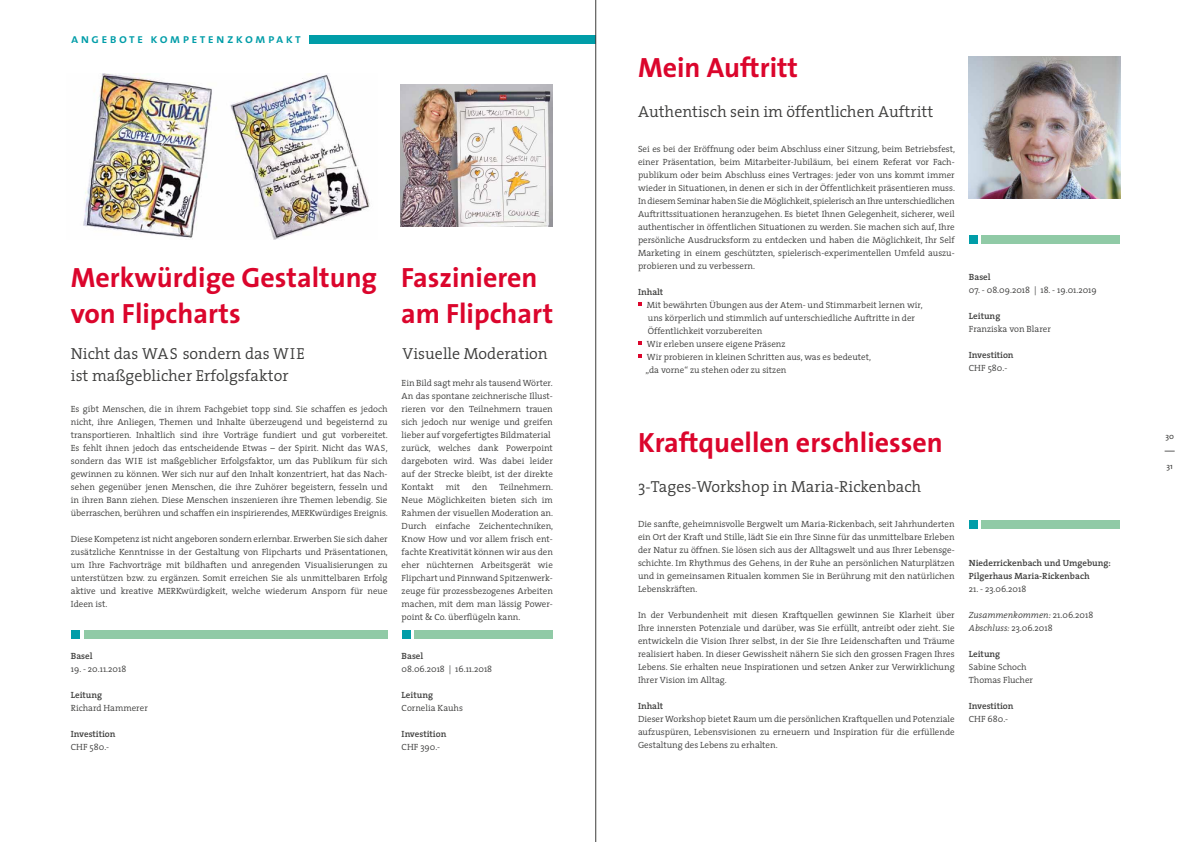
<style>
.page{position:relative;width:1191px;height:842px;background:#fff}
.page>*{position:absolute;margin:0;border:0;box-sizing:border-box;transform-origin:0 0}
.t1{font:700 28px/36px "The Sans";color:#db052c}
.t2{font:300 16px/22px "The Serif";color:#3c3c3b}
.t3{font:13px "The Sans Semi Bold Caps";letter-spacing:.18em;color:#009da8}
.t4{font:10px "The Sans";color:#3c3c3b}
.t5{font:300 9px/13px "The Serif";color:#3c3c3b;text-align:justify}
.t6{font:600 9px/13px "The Serif";color:#3c3c3b}
.t7{font:italic 300 9px/13px "The Serif";color:#3c3c3b}
.t8{font:8px "The Sans";color:#3c3c3b}
.s1{font-style:normal}
</style>
<div class="page">
<img style="left:400px;top:85px;width:153px;height:142px">
<img style="left:83px;top:74px;width:287px;height:165px">
<img style="left:968px;top:57px;width:152px;height:141px">
<div style="left:981px;top:235px;width:139px;height:9px;background:#90caa6"></div>
<div style="left:969px;top:235px;width:8px;height:9px;background:#009da8"></div>
<div style="left:414px;top:630px;width:139px;height:9px;background:#90caa6"></div>
<div style="left:402px;top:630px;width:9px;height:9px;background:#009da8"></div>
<div style="left:84px;top:630px;width:303px;height:9px;background:#90caa6"></div>
<div style="left:71px;top:630px;width:9px;height:9px;background:#009da8"></div>
<div style="left:981px;top:520px;width:139px;height:9px;background:#90caa6"></div>
<div style="left:969px;top:520px;width:8px;height:9px;background:#009da8"></div>
<div style="left:310px;top:36px;width:286px;height:8px;background:#009da8"></div>
<hr style="left:595px;top:0;width:1px;height:842px;background:#3c3c3b">
<h3 class="t3" style="left:71px;top:28px;width:231px">angebote kompetenzkompakt</h3>
<h1 class="t1" style="left:71px;top:259px;width:308px">Merkwürdige Gestaltung von Flipcharts</h1>
<h2 class="t2" style="left:71px;top:342px;width:236px">Nicht das WAS sondern das WIE ist maßgeblicher Erfolgsfaktor</h2>
<p class="t5" style="left:71px;top:402px;width:318px">Es gibt Menschen, die in ihrem Fachgebiet topp sind. Sie schaffen es jedoch nicht, ihre Anliegen, Themen und Inhalte überzeugend und begeisternd zu transportieren. Inhaltlich sind ihre Vorträge fundiert und gut vorbereitet.<br>Es fehlt ihnen jedoch das entscheidende Etwas – der Spirit. Nicht das WAS, sondern das WIE ist maßgeblicher Erfolgsfaktor, um das Publikum für sich gewinnen zu können. Wer sich nur auf den Inhalt konzentriert, hat das Nach&shy;sehen gegenüber jenen Menschen, die ihre Zuhörer begeistern, fesseln und in ihren Bann ziehen. Diese Menschen inszenieren ihre Themen lebendig. Sie überraschen, berühren und schaffen ein inspirierendes, MERKwürdiges Ereignis.</p>
<p class="t5" style="left:71px;top:532px;width:318px">Diese Kompetenz ist nicht angeboren sondern erlernbar. Erwerben Sie sich daher zusätzliche Kenntnisse in der Gestaltung von Flipcharts und Präsentationen, um Ihre Fachvorträge mit bildhaften und anregenden Visualisierungen zu unterstützen bzw. zu ergänzen. Somit erreichen Sie als unmittelbaren Erfolg aktive und kreative MERKwürdigkeit, welche wiederum Ansporn für neue Ideen ist.</p>
<p class="t6" style="left:71px;top:649px;width:23px">Basel</p>
<p class="t5" style="left:71px;top:662px;width:57px">19. - 20.11.2018</p>
<p class="t6" style="left:71px;top:688px;width:33px">Leitung</p>
<p class="t5" style="left:71px;top:701px;width:78px">Richard Hammerer</p>
<p class="t6" style="left:71px;top:727px;width:46px">Investition</p>
<p class="t5" style="left:71px;top:740px;width:40px">CHF 580.-</p>
<h1 class="t1" style="left:401px;top:259px;width:154px">Faszinieren am Flipchart</h1>
<h2 class="t2" style="left:402px;top:342px;width:147px">Visuelle Moderation</h2>
<p class="t5" style="left:402px;top:376px;width:153px;text-align:left">Ein Bild sagt mehr als tausend Wörter.<br>An das spontane zeichnerische Illust&shy;rieren vor den Teilnehmern trauen sich jedoch nur wenige und greifen lieber auf vorgefertigtes Bildmaterial zurück, welches dank Powerpoint dargeboten wird. Was dabei leider auf der Strecke bleibt, ist der direkte Kontakt</p>
<p class="t5" style="left:402px;top:480px;width:153px;text-indent:98px">Teilnehmern.<br>Neue Möglichkeiten bieten sich im Rahmen der visuellen Moderation an.<br>Durch einfache Zeichentechniken, Know How und vor allem frisch ent&shy;fachte Kreativität können wir aus den eher nüchternen Arbeitsgerät wie Flipchart und Pinnwand Spitzenwerk&shy;zeuge für prozessbezogenes Arbeiten machen, mit dem man lässig Power&shy;point &amp; Co. überflügeln kann.</p>
<p class="t6" style="left:402px;top:649px;width:23px">Basel</p>
<p class="t5" style="left:402px;top:662px;width:92px">08.06.2018 | 16.11.2018</p>
<p class="t6" style="left:402px;top:688px;width:33px">Leitung</p>
<p class="t5" style="left:402px;top:701px;width:63px">Cornelia Kauhs</p>
<p class="t6" style="left:402px;top:727px;width:46px">Investition</p>
<p class="t5" style="left:402px;top:740px;width:40px">CHF 390.-</p>
<p class="t5" style="left:446px;top:480px;width:16px">mit</p>
<p class="t5" style="left:472px;top:480px;width:17px">den</p>
<h1 class="t1" style="left:638px;top:49px;width:162px">Mein Auftritt</h1>
<h2 class="t2" style="left:638px;top:100px;width:297px">Authentisch sein im öffentlichen Auftritt</h2>
<p class="t5" style="left:638px;top:142px;width:318px">Sei es bei der Eröffnung oder beim Abschluss einer Sitzung, beim Betriebsfest, einer Präsentation, beim Mitarbeiter-Jubiläum, bei einem Referat vor Fach&shy;publikum oder beim Abschluss eines Vertrages: jeder von uns kommt immer wieder in Situationen, in denen er sich in der Öffentlichkeit präsentieren muss.<br>In diesem Seminar haben Sie die Möglichkeit, spielerisch an Ihre unterschiedlichen Auftrittssituationen heranzugehen. Es bietet Ihnen Gelegenheit, sicherer, weil authentischer in öffentlichen Situationen zu werden. Sie machen sich auf, Ihre persönliche Ausdrucksform zu entdecken und haben die Möglichkeit, Ihr Self Marketing in einem geschützten, spielerisch-experimentellen Umfeld auszu&shy;probieren und zu verbessern.</p>
<p class="t6" style="left:638px;top:285px;width:27px">Inhalt</p>
<p class="t5" style="left:645px;top:298px;width:279px;text-align:left">Mit bewährten Übungen aus der Atem- und Stimmarbeit lernen wir, uns körperlich und stimmlich auf unterschiedliche Auftritte in der Öffentlichkeit vorzubereiten<br>Wir erleben unsere eigene Präsenz<br>Wir probieren in kleinen Schritten aus, was es bedeutet,<br>„da vorne“ zu stehen oder zu sitzen</p>
<p class="t6" style="left:969px;top:270px;width:23px">Basel</p>
<p class="t5" style="left:969px;top:283px;width:129px">07. - 08.09.2018 | 18. - 19.01.2019</p>
<p class="t6" style="left:969px;top:309px;width:33px">Leitung</p>
<p class="t5" style="left:969px;top:322px;width:83px">Franziska von Blarer</p>
<p class="t6" style="left:969px;top:348px;width:46px">Investition</p>
<p class="t5" style="left:969px;top:361px;width:40px">CHF 580.-</p>
<h1 class="t1" style="left:638px;top:424px;width:306px">Kraftquellen erschliessen</h1>
<h2 class="t2" style="left:638px;top:475px;width:285px">3-Tages-Workshop in Maria-Rickenbach</h2>
<p class="t5" style="left:638px;top:517px;width:318px">Die sanfte, geheimnisvolle Bergwelt um Maria-Rickenbach, seit Jahrhunderten ein Ort der Kraft und Stille, lädt Sie ein Ihre Sinne für das unmittelbare Erleben der Natur zu öffnen. Sie lösen sich aus der Alltagswelt und aus Ihrer Lebensge&shy;schichte. Im Rhythmus des Gehens, in der Ruhe an persönlichen Naturplätzen und in gemeinsamen Ritualen kommen Sie in Berührung mit den natürlichen Lebenskräften.</p>
<p class="t5" style="left:638px;top:608px;width:318px">In der Verbundenheit mit diesen Kraftquellen gewinnen Sie Klarheit über Ihre innersten Potenziale und darüber, was Sie erfüllt, antreibt oder zieht. Sie entwickeln die Vision Ihrer selbst, in der Sie Ihre Leidenschaften und Träume realisiert haben. In dieser Gewissheit nähern Sie sich den grossen Fragen Ihres Lebens. Sie erhalten neue Inspirationen und setzen Anker zur Verwirklichung Ihrer Vision im Alltag.</p>
<p class="t6" style="left:638px;top:699px;width:27px">Inhalt</p>
<p class="t5" style="left:638px;top:712px;width:318px">Dieser Workshop bietet Raum um die persönlichen Kraftquellen und Potenziale aufzuspüren, Lebensvisionen zu erneuern und Inspiration für die erfüllende Gestaltung des Lebens zu erhalten.</p>
<p class="t6" style="left:969px;top:556px;width:143px">Niederrickenbach und Umgebung:<br>Pilgerhaus Maria-Rickenbach</p>
<p class="t5" style="left:969px;top:582px;width:59px">21. - 23.06.2018</p>
<p class="t7" style="left:969px;top:608px;width:126px">Zusammenkommen: <span class="s1">21.06.2018<br></span>Abschluss: <span class="s1">23.06.2018</span></p>
<p class="t6" style="left:969px;top:647px;width:33px">Leitung</p>
<p class="t5" style="left:969px;top:660px;width:66px">Sabine Schoch<br>Thomas Flucher</p>
<p class="t6" style="left:969px;top:699px;width:46px">Investition</p>
<p class="t5" style="left:969px;top:712px;width:41px">CHF 680.-</p>
<p class="t8" style="left:1165px;top:429px;width:10px">30</p>
<p class="t4" style="left:1164px;top:442px;width:11px">—</p>
<p class="t8" style="left:1166px;top:459px;width:8px">31</p>
</div>
